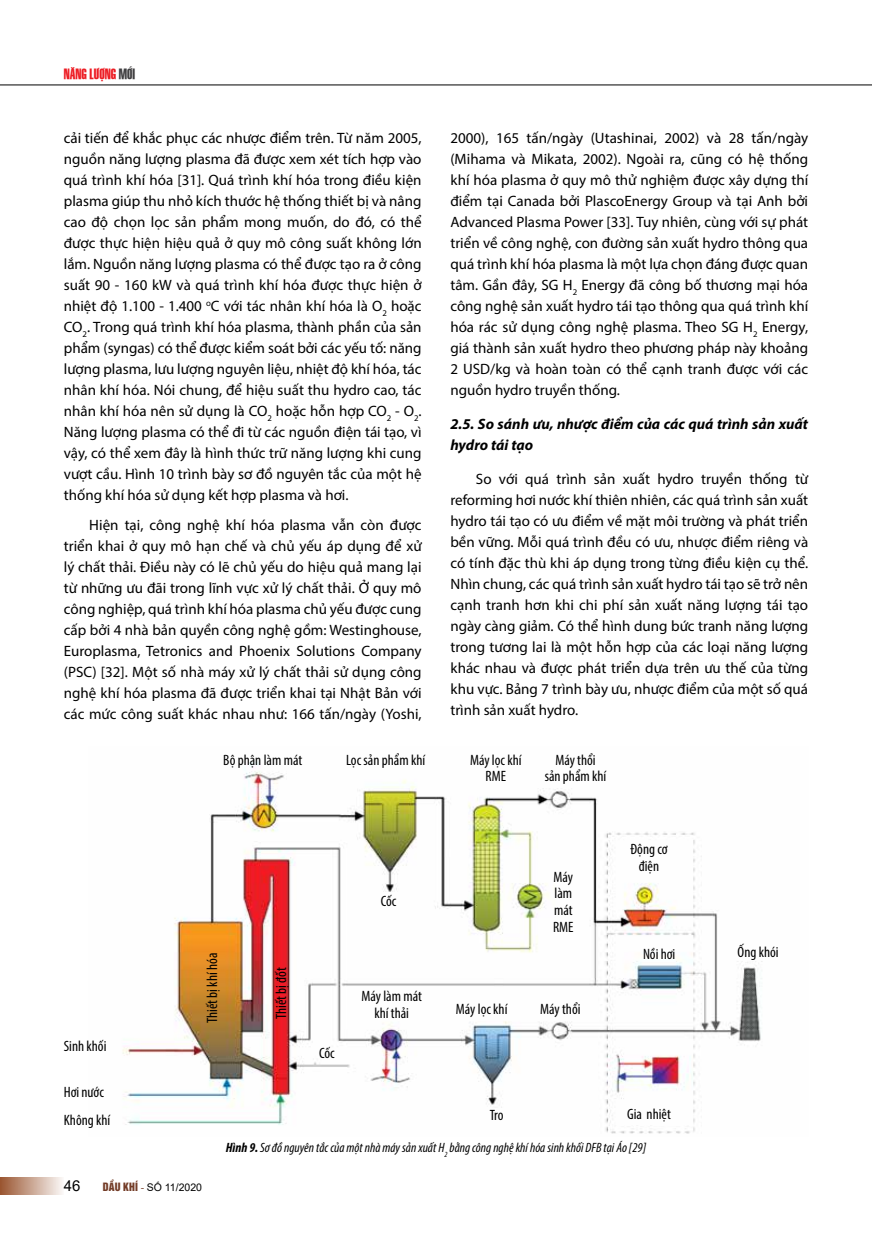
<style>
.page{position:relative;width:872px;height:1234px;background:#fff}
.page>*{position:absolute;margin:0;border:0;box-sizing:border-box;transform-origin:0 0}
.t1{font:15px/21px "Myriad Pro";color:#000;text-align:justify}
.t2{font:condensed 15px/16.8px "Myriad Pro";color:#000;text-align:center}
.t3{font:italic 700 15px/21px "Myriad Pro";color:#000}
.t4{font:15px "Arial";color:#000}
.t5{font:14.25px "SFU Swiss BT Extra Compressed";color:#ed1d24}
.t6{font:italic condensed 13.5px "Myriad Pro";color:#000}
.t7{font:10.5px "Arial";color:#000}
.s1{color:#414042}
.s2{font-weight:700}
.s3{font-family:"UTM Helvet Ins";color:#733c27}
.s4{font-family:"Times New Roman";color:#733c27}
</style>
<div class="page">
<hr style="left:0;top:85px;width:872px;height:1px;background:#000">
<div style="left:0;top:1176px;width:64px;height:17px;background:linear-gradient(to right,#9a5530,#faf7f5)"></div>
<img style="left:122px;top:762px;width:641px;height:372px">
<p class="t5" style="left:64px;top:62px;width:73px">NĂNG LƯỢNG <span class="s1">MỚI</span></p>
<p class="t1" style="left:64px;top:127px;width:359px">cải tiến để khắc phục các nhược điểm trên. Từ năm 2005, nguồn năng lượng plasma đã được xem xét tích hợp vào quá trình khí hóa [31]. Quá trình khí hóa trong điều kiện plasma giúp thu nhỏ kích thước hệ thống thiết bị và nâng cao độ chọn lọc sản phẩm mong muốn, do đó, có thể được thực hiện hiệu quả ở quy mô công suất không lớn lắm. Nguồn năng lượng plasma có thể được tạo ra ở công suất 90 - 160 kW và quá trình khí hóa được thực hiện ở nhiệt độ 1.100 - 1.400 <sup>o</sup>C với tác nhân khí hóa là O<sub>2</sub> hoặc CO<sub>2</sub>. Trong quá trình khí hóa plasma, thành phần của sản phẩm (syngas) có thể được kiểm soát bởi các yếu tố: năng lượng plasma, lưu lượng nguyên liệu, nhiệt độ khí hóa, tác nhân khí hóa. Nói chung, để hiệu suất thu hydro cao, tác nhân khí hóa nên sử dụng là CO<sub>2</sub> hoặc hỗn hợp CO<sub>2</sub> - O<sub>2</sub>.<br>Năng lượng plasma có thể đi từ các nguồn điện tái tạo, vì vậy, có thể xem đây là hình thức trữ năng lượng khi cung vượt cầu. Hình 10 trình bày sơ đồ nguyên tắc của một hệ thống khí hóa sử dụng kết hợp plasma và hơi.</p>
<p class="t1" style="left:64px;top:514px;width:359px;text-indent:26px">Hiện tại, công nghệ khí hóa plasma vẫn còn được triển khai ở quy mô hạn chế và chủ yếu áp dụng để xử lý chất thải. Điều này có lẽ chủ yếu do hiệu quả mang lại từ những ưu đãi trong lĩnh vực xử lý chất thải. Ở quy mô công nghiệp, quá trình khí hóa plasma chủ yếu được cung cấp bởi 4 nhà bản quyền công nghệ gồm: Westinghouse, Europlasma, Tetronics and Phoenix Solutions Company (PSC) [32]. Một số nhà máy xử lý chất thải sử dụng công nghệ khí hóa plasma đã được triển khai tại Nhật Bản với các mức công suất khác nhau như: 166 tấn/ngày (Yoshi,</p>
<p class="t1" style="left:450px;top:127px;width:359px">2000), 165 tấn/ngày (Utashinai, 2002) và 28 tấn/ngày (Mihama và Mikata, 2002). Ngoài ra, cũng có hệ thống khí hóa plasma ở quy mô thử nghiệm được xây dựng thí điểm tại Canada bởi PlascoEnergy Group và tại Anh bởi Advanced Plasma Power [33]. Tuy nhiên, cùng với sự phát triển về công nghệ, con đường sản xuất hydro thông qua quá trình khí hóa plasma là một lựa chọn đáng được quan tâm. Gần đây, SG H<sub>2</sub> Energy đã công bố thương mại hóa công nghệ sản xuất hydro tái tạo thông qua quá trình khí hóa rác sử dụng công nghệ plasma. Theo SG H<sub>2</sub> Energy, giá thành sản xuất hydro theo phương pháp này khoảng 2 USD/kg và hoàn toàn có thể cạnh tranh được với các nguồn hydro truyền thống.</p>
<p class="t3" style="left:450px;top:413px;width:359px">2.5. So sánh ưu, nhược điểm của các quá trình sản xuất hydro tái tạo</p>
<p class="t1" style="left:450px;top:468px;width:359px;text-indent:26px">So với quá trình sản xuất hydro truyền thống từ reforming hơi nước khí thiên nhiên, các quá trình sản xuất hydro tái tạo có ưu điểm về mặt môi trường và phát triển bền vững. Mỗi quá trình đều có ưu, nhược điểm riêng và có tính đặc thù khi áp dụng trong từng điều kiện cụ thể.<br>Nhìn chung, các quá trình sản xuất hydro tái tạo sẽ trở nên cạnh tranh hơn khi chi phí sản xuất năng lượng tái tạo ngày càng giảm. Có thể hình dung bức tranh năng lượng trong tương lai là một hỗn hợp của các loại năng lượng khác nhau và được phát triển dựa trên ưu thế của từng khu vực. Bảng 7 trình bày ưu, nhược điểm của một số quá trình sản xuất hydro.</p>
<p class="t2" style="left:64px;top:1037px;width:44px">Sinh khối</p>
<p class="t2" style="left:64px;top:1078px;width:48px;line-height:27.9px;text-align:left">Hơi nước<br>Không khí</p>
<p class="t2" style="left:223px;top:751px;width:80px">Bộ phận làm mát</p>
<p class="t2" style="left:346px;top:751px;width:81px">Lọc sản phẩm khí</p>
<p class="t2" style="left:470px;top:751px;width:53px">Máy lọc khí<br>RME</p>
<p class="t2" style="left:545px;top:751px;width:63px">Máy thổi<br>sản phẩm khí</p>
<p class="t2" style="left:204px;top:1023px;width:72px;rotate:-90deg">Thiết bị khí hóa</p>
<p class="t2" style="left:273px;top:1019px;width:54px;rotate:-90deg">Thiết bị đốt</p>
<p class="t2" style="left:381px;top:892px;width:17px">Cốc</p>
<p class="t2" style="left:319px;top:1044px;width:17px">Cốc</p>
<p class="t2" style="left:361px;top:987px;width:62px">Máy làm mát khí thải</p>
<p class="t2" style="left:553px;top:867px;width:22px;text-align:justify">Máy làm mát RME</p>
<p class="t2" style="left:456px;top:1000px;width:53px">Máy lọc khí</p>
<p class="t2" style="left:540px;top:1000px;width:42px">Máy thổi</p>
<p class="t2" style="left:490px;top:1106px;width:15px">Tro</p>
<p class="t2" style="left:630px;top:840px;width:39px">Động cơ điện</p>
<p class="t2" style="left:643px;top:944px;width:34px">Nồi hơi</p>
<p class="t2" style="left:737px;top:943px;width:43px">Ống khói</p>
<p class="t2" style="left:627px;top:1104px;width:45px">Gia nhiệt</p>
<p class="t6" style="left:226px;top:1139px;width:422px"><span class="s2">Hình 9.</span> Sơ đồ nguyên tắc của một nhà máy sản xuất H<sub>2</sub> bằng công nghệ khí hóa sinh khối DFB tại Áo [29]</p>
<p class="t4" style="left:64px;top:1175px;width:18px">46</p>
<p class="t7" style="left:103px;top:1179px;width:101px"><span class="s3">DẦU KHÍ</span> <span class="s4">-</span> SỐ 11/2020</p>
</div>
